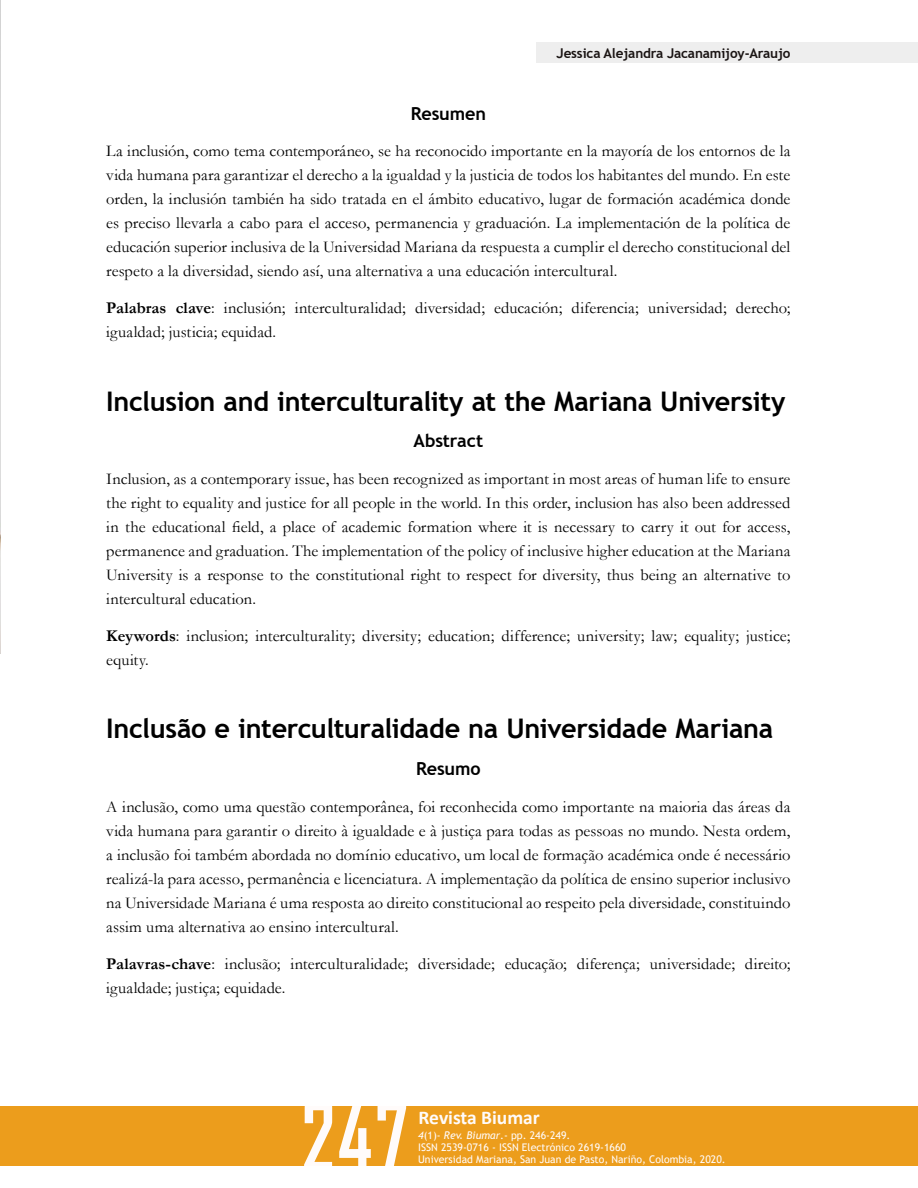
<style>
.page{position:relative;width:918px;height:1188px;background:#fff}
.page>*{position:absolute;margin:0;border:0;box-sizing:border-box;transform-origin:0 0}
.t1{font:700 91.05px "Agency FB";color:#fffbfa;scale:.83 1}
.t2{font:700 27px "Trebuchet MS";letter-spacing:-.01em;color:#000}
.t3{font:700 19.5px "Calibri";color:#fffbfa}
.t4{font:700 18px "Trebuchet MS";letter-spacing:-.01em;color:#000}
.t5{font:16.5px/24px "Garamond";letter-spacing:.005em;color:#000;text-align:justify}
.t6{font:700 13.5px "Trebuchet MS";letter-spacing:-.01em;color:#1a1413}
.t7{font:10.5px/12px "Trebuchet MS";color:#fffbfa}
.s1{font-weight:700}
.s2{font-style:italic}
</style>
<div class="page">
<div style="left:537px;top:42px;width:381px;height:21px;background:#eee"></div>
<div style="left:0;top:1106px;width:918px;height:60px;background:#ec9d1c"></div>
<img style="left:0;top:0;width:1px;height:654px">
<p class="t6" style="left:557px;top:45px;width:235px">Jessica Alejandra Jacanamijoy-Araujo</p>
<p class="t4" style="left:411px;top:102px;width:77px">Resumen</p>
<p class="t5" style="left:106px;top:139px;width:686px">La inclusión, como tema contemporáneo, se ha reconocido importante en la mayoría de los entornos de la vida humana para garantizar el derecho a la igualdad y la justicia de todos los habitantes del mundo. En este orden, la inclusión también ha sido tratada en el ámbito educativo, lugar de formación académica donde es preciso llevarla a cabo para el acceso, permanencia y graduación. La implementación de la política de educación superior inclusiva de la Universidad Mariana da respuesta a cumplir el derecho constitucional del respeto a la diversidad, siendo así, una alternativa a una educación intercultural.</p>
<p class="t5" style="left:106px;top:296px;width:686px"><span class="s1">Palabras clave</span>: inclusión; interculturalidad; diversidad; educación; diferencia; universidad; derecho; igualdad; justicia; equidad.</p>
<h2 class="t2" style="left:106px;top:384px;width:681px">Inclusion and interculturality at the Mariana University</h2>
<p class="t4" style="left:414px;top:430px;width:71px">Abstract</p>
<p class="t5" style="left:106px;top:467px;width:686px">Inclusion, as a contemporary issue, has been recognized as important in most areas of human life to ensure the right to equality and justice for all people in the world. In this order, inclusion has also been addressed in the educational field, a place of academic formation where it is necessary to carry it out for access, permanence and graduation. The implementation of the policy of inclusive higher education at the Mariana University is a response to the constitutional right to respect for diversity, thus being an alternative to intercultural education.</p>
<p class="t5" style="left:106px;top:623px;width:686px"><span class="s1">Keywords</span>: inclusion; interculturality; diversity; education; difference; university; law; equality; justice; equity.</p>
<h2 class="t2" style="left:106px;top:712px;width:668px">Inclusão e interculturalidade na Universidade Mariana</h2>
<p class="t4" style="left:416px;top:757px;width:66px">Resumo</p>
<p class="t5" style="left:106px;top:794px;width:686px">A inclusão, como uma questão contemporânea, foi reconhecida como importante na maioria das áreas da vida humana para garantir o direito à igualdade e à justiça para todas as pessoas no mundo. Nesta ordem, a inclusão foi também abordada no domínio educativo, um local de formação académica onde é necessário realizá-la para acesso, permanência e licenciatura. A implementação da política de ensino superior inclusivo na Universidade Mariana é uma resposta ao direito constitucional ao respeito pela diversidade, constituindo assim uma alternativa ao ensino intercultural.</p>
<p class="t5" style="left:106px;top:951px;width:686px"><span class="s1">Palavras-chave</span>: inclusão; interculturalidade; diversidade; educação; diferença; universidade; direito; igualdade; justiça; equidade.</p>
<h1 class="t1" style="left:302px;top:1080px;width:130px">247</h1>
<p class="t3" style="left:419px;top:1103px;width:123px">Revista Biumar</p>
<p class="t7" style="left:418px;top:1129px;width:309px"><span class="s2">4</span>(1)- <span class="s2">Rev. Biumar</span>.- pp. 246-249.<br>ISSN 2539-0716 - ISSN Electrónico 2619-1660<br>Universidad Mariana, San Juan de Pasto, Nariño, Colombia, 2020.</p>
</div>
